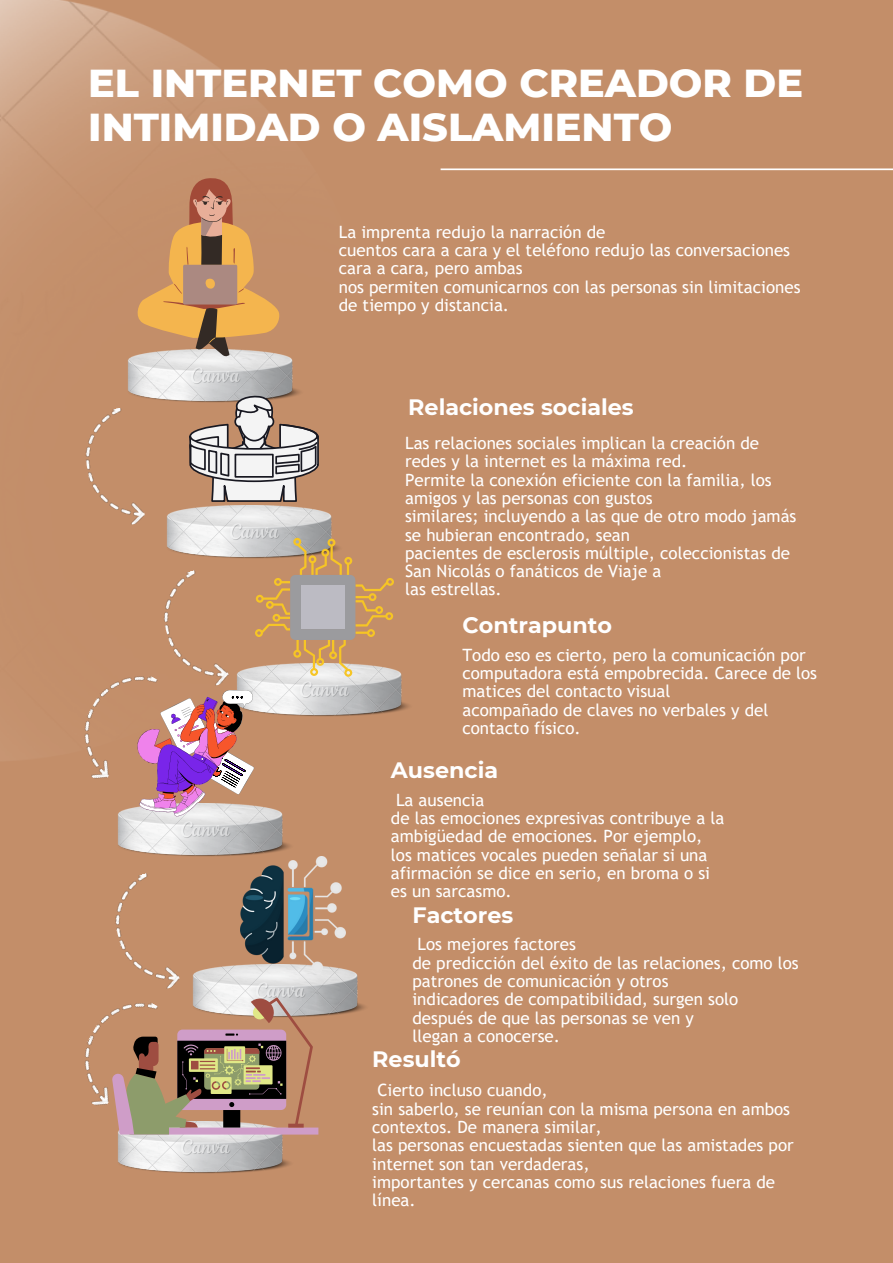
<style>
.page{position:relative;width:893px;height:1263px;background:#c38e69}
.page>*{position:absolute;margin:0;border:0;box-sizing:border-box;transform-origin:0 0}
.t1{font:800 39.75px/43.3px "Montserrat";color:#fff}
.t2{font:700 22.27px "Montserrat";color:#fff}
.t3{font:16.95px/18.3px "Trebuchet MS";color:#fff}
</style>
<div class="page">
<img style="left:0;top:0;width:252px;height:230px">
<img style="left:127px;top:354px;width:173px;height:48px">
<img style="left:166px;top:505px;width:166px;height:53px">
<img style="left:236px;top:667px;width:173px;height:50px">
<img style="left:117px;top:805px;width:173px;height:52px">
<img style="left:192px;top:965px;width:173px;height:51px">
<img style="left:118px;top:1134px;width:176px;height:40px">
<hr style="left:440px;top:168px;width:453px;height:2px;background:#fff">
<img style="left:85px;top:408px;width:60px;height:117px">
<img style="left:164px;top:570px;width:65px;height:116px">
<img style="left:84px;top:676px;width:74px;height:103px">
<img style="left:115px;top:873px;width:65px;height:116px">
<img style="left:85px;top:985px;width:77px;height:121px">
<svg style="left:134px;top:176px;width:146px;height:182px"></svg>
<svg style="left:189px;top:394px;width:130px;height:108px"></svg>
<svg style="left:112px;top:997px;width:206px;height:137px"></svg>
<img style="left:240px;top:856px;width:106px;height:117px">
<img style="left:136px;top:690px;width:118px;height:127px">
<svg style="left:255px;top:538px;width:139px;height:139px"></svg>
<div style="left:301px;top:586px;width:43px;height:43px;background:#bcbbc3"></div>
<p class="t1" style="left:88px;top:61px;width:716px">EL INTERNET COMO CREADOR DE<br>INTIMIDAD O AISLAMIENTO</p>
<p class="t3" style="left:339px;top:223px;width:268px">La imprenta redujo la narración de</p>
<p class="t3" style="left:339px;top:241px;width:453px">cuentos cara a cara y el teléfono redujo las conversaciones cara a cara, pero ambas</p>
<p class="t3" style="left:339px;top:278px;width:463px">nos permiten comunicarnos con las personas sin limitaciones de tiempo y distancia.</p>
<p class="t2" style="left:408px;top:394px;width:227px">Relaciones sociales</p>
<p class="t3" style="left:405px;top:434px;width:355px">Las relaciones sociales implican la creación de redes y la internet es la máxima red.</p>
<p class="t3" style="left:405px;top:470px;width:368px">Permite la conexión eficiente con la familia, los amigos y las personas con gustos</p>
<p class="t3" style="left:405px;top:507px;width:393px">similares; incluyendo a las que de otro modo jamás se hubieran encontrado, sean</p>
<p class="t3" style="left:405px;top:544px;width:386px">pacientes de esclerosis múltiple, coleccionistas de<br>San Nicolás o fanáticos de Viaje a</p>
<p class="t3" style="left:405px;top:580px;width:98px">las estrellas.</p>
<p class="t2" style="left:462px;top:611px;width:151px">Contrapunto</p>
<p class="t3" style="left:462px;top:645px;width:345px">Todo eso es cierto, pero la comunicación por</p>
<p class="t3" style="left:462px;top:664px;width:356px">computadora está empobrecida. Carece de los matices del contacto visual</p>
<p class="t3" style="left:462px;top:700px;width:307px">acompañado de claves no verbales y del contacto físico.</p>
<p class="t2" style="left:391px;top:756px;width:109px">Ausencia</p>
<p class="t3" style="left:396px;top:790px;width:90px">La ausencia</p>
<p class="t3" style="left:391px;top:809px;width:335px">de las emociones expresivas contribuye a la ambigüedad de emociones. Por ejemplo,</p>
<p class="t3" style="left:391px;top:845px;width:321px">los matices vocales pueden señalar si una afirmación se dice en serio, en broma o si</p>
<p class="t3" style="left:391px;top:882px;width:122px">es un sarcasmo.</p>
<p class="t2" style="left:412px;top:901px;width:102px">Factores</p>
<p class="t3" style="left:417px;top:935px;width:160px">Los mejores factores</p>
<p class="t3" style="left:412px;top:953px;width:388px">de predicción del éxito de las relaciones, como los patrones de comunicación y otros</p>
<p class="t3" style="left:412px;top:990px;width:327px">indicadores de compatibilidad, surgen solo después de que las personas se ven y</p>
<p class="t3" style="left:412px;top:1026px;width:149px">llegan a conocerse.</p>
<p class="t3" style="left:377px;top:1081px;width:172px">Cierto incluso cuando,</p>
<p class="t3" style="left:372px;top:1099px;width:419px">sin saberlo, se reunían con la misma persona en ambos contextos. De manera similar,</p>
<p class="t3" style="left:372px;top:1136px;width:423px">las personas encuestadas sienten que las amistades por internet son tan verdaderas,</p>
<p class="t3" style="left:372px;top:1173px;width:404px">importantes y cercanas como sus relaciones fuera de línea.</p>
<p class="t2" style="left:372px;top:1046px;width:90px">Resultó</p>
</div>
